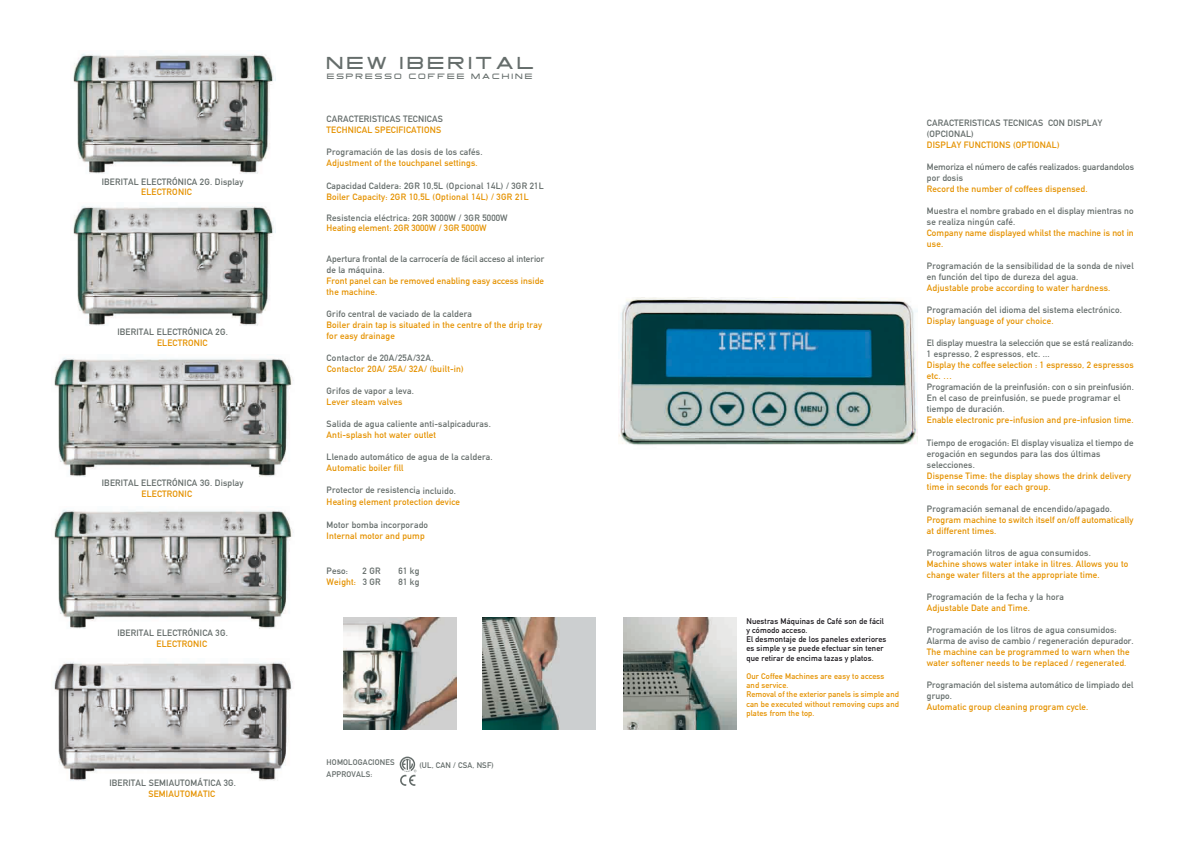
<style>
.page{position:relative;width:1191px;height:842px;background:#fff}
.page>*{position:absolute;margin:0;border:0;box-sizing:border-box;transform-origin:0 0}
.t1{font:18px "Gotthard";letter-spacing:.095em;color:#656d6b}
.t2{font:9px/11px "DIN Mittelschrift Alternate";letter-spacing:.02em;color:#656d6b}
.t3{font:9px/11px "DIN Mittelschrift Alternate";letter-spacing:.02em;color:#e59200}
.t4{font:9px/11px "DIN Mittelschrift Alternate";color:#656d6b}
.t5{font:8px/9.2px "DIN Mittelschrift Alternate";letter-spacing:.02em;color:#1a171c}
.t6{font:8px/9.2px "DIN Mittelschrift Alternate";letter-spacing:.02em;color:#e59200}
.t7{font:8px/12px "DIN Mittelschrift Alternate";letter-spacing:.02em;color:#656d6b}
.t8{font:8px "Gotthard";letter-spacing:.165em;color:#656d6b}
.s1{color:#656d6b}
</style>
<div class="page">
<svg style="left:400px;top:757px;width:16px;height:29px"></svg>
<img style="left:619px;top:298px;width:298px;height:147px">
<img style="left:54px;top:357px;width:240px;height:120px">
<img style="left:54px;top:509px;width:240px;height:120px">
<img style="left:54px;top:662px;width:239px;height:119px">
<img style="left:73px;top:54px;width:201px;height:120px">
<img style="left:73px;top:206px;width:201px;height:120px">
<img style="left:624px;top:617px;width:112px;height:113px">
<img style="left:344px;top:617px;width:112px;height:113px">
<img style="left:483px;top:617px;width:112px;height:113px">
<p class="t2" style="left:102px;top:177px;width:143px">IBERITAL ELECTRÓNICA 2G. Display</p>
<p class="t3" style="left:141px;top:187px;width:52px">ELECTRONIC</p>
<p class="t2" style="left:117px;top:327px;width:112px">IBERITAL ELECTRÓNICA 2G.</p>
<p class="t3" style="left:157px;top:338px;width:52px">ELECTRONIC</p>
<p class="t2" style="left:102px;top:477px;width:143px">IBERITAL ELECTRÓNICA 3G. Display</p>
<p class="t3" style="left:141px;top:488px;width:52px">ELECTRONIC</p>
<p class="t2" style="left:117px;top:627px;width:112px">IBERITAL ELECTRÓNICA 3G.</p>
<p class="t3" style="left:156px;top:638px;width:52px">ELECTRONIC</p>
<p class="t2" style="left:109px;top:777px;width:128px">IBERITAL SEMIAUTOMÁTICA 3G.</p>
<p class="t3" style="left:148px;top:788px;width:68px">SEMIAUTOMATIC</p>
<h1 class="t1" style="left:325px;top:53px;width:211px">NEW IBERITAL</h1>
<p class="t8" style="left:326px;top:72px;width:208px">ESPRESSO COFFEE MACHINE</p>
<p class="t2" style="left:327px;top:114px;width:118px">CARACTERISTICAS TECNICAS</p>
<p class="t3" style="left:327px;top:125px;width:116px">TECHNICAL SPECIFICATIONS</p>
<p class="t2" style="left:327px;top:147px;width:157px">Programación de las dosis de los cafés.</p>
<p class="t3" style="left:327px;top:158px;width:152px">Adjustment of the touchpanel settings.</p>
<p class="t2" style="left:326px;top:180px;width:219px">Capacidad Caldera: 2GR 10,5L (Opcional 14L) / 3GR 21L</p>
<p class="t3" style="left:326px;top:191px;width:204px">Boiler Capacity: 2GR 10,5L (Optional 14L) / 3GR 21L</p>
<p class="t2" style="left:327px;top:213px;width:183px">Resistencia eléctrica: 2GR 3000W / 3GR 5000W</p>
<p class="t3" style="left:327px;top:223px;width:161px">Heating element: 2GR 3000W / 3GR 5000W</p>
<p class="t2" style="left:327px;top:254px;width:219px">Apertura frontal de la carrocería de fácil acceso al interior de la máquina.</p>
<p class="t3" style="left:327px;top:276px;width:219px">Front panel can be removed enabling easy access inside the machine.</p>
<p class="t2" style="left:327px;top:309px;width:147px">Grifo central de vaciado de la caldera</p>
<p class="t3" style="left:327px;top:320px;width:217px">Boiler drain tap is situated in the centre of the drip tray for easy drainage</p>
<p class="t2" style="left:327px;top:353px;width:108px">Contactor de 20A/25A/32A.</p>
<p class="t3" style="left:327px;top:364px;width:138px">Contactor 20A/ 25A/ 32A/ (built-in)</p>
<p class="t2" style="left:327px;top:386px;width:89px">Grifos de vapor a leva.</p>
<p class="t3" style="left:327px;top:397px;width:77px">Lever steam valves</p>
<p class="t2" style="left:327px;top:419px;width:166px">Salida de agua caliente anti-salpicaduras.</p>
<p class="t3" style="left:327px;top:430px;width:111px">Anti-splash hot water outlet</p>
<p class="t2" style="left:327px;top:452px;width:167px">Llenado automático de agua de la caldera.</p>
<p class="t3" style="left:327px;top:463px;width:78px">Automatic boiler fill</p>
<p class="t2" style="left:327px;top:485px;width:131px">Protector de resistencia incluido.</p>
<p class="t3" style="left:327px;top:496px;width:135px">Heating element protection device</p>
<p class="t2" style="left:327px;top:519px;width:103px">Motor bomba incorporado</p>
<p class="t3" style="left:327px;top:530px;width:100px">Internal motor and pump</p>
<p class="t2" style="left:327px;top:565px;width:23px">Peso:</p>
<p class="t2" style="left:362px;top:565px;width:20px">2 GR</p>
<p class="t2" style="left:399px;top:565px;width:22px">61 kg</p>
<p class="t3" style="left:327px;top:576px;width:55px">Weight: <span class="s1">3 GR</span></p>
<p class="t2" style="left:399px;top:576px;width:22px">81 kg</p>
<p class="t7" style="left:327px;top:756px;width:70px">HOMOLOGACIONES<br>APPROVALS:</p>
<p class="t7" style="left:419px;top:759px;width:76px">(UL, CAN / CSA, NSF)</p>
<p class="t5" style="left:746px;top:616px;width:141px">Nuestras Máquinas de Café son de fácil y cómodo acceso.<br>El desmontaje de los paneles exteriores es simple y se puede efectuar sin tener que retirar de encima tazas y platos.</p>
<p class="t6" style="left:746px;top:671px;width:154px">Our Coffee Machines are easy to access and service.<br>Removal of the exterior panels is simple and can be executed without removing cups and plates from the top.</p>
<p class="t2" style="left:927px;top:118px;width:177px">CARACTERISTICAS TECNICAS CON DISPLAY (OPCIONAL)</p>
<p class="t3" style="left:927px;top:140px;width:134px">DISPLAY FUNCTIONS (OPTIONAL)</p>
<p class="t4" style="left:927px;top:162px;width:209px">Memoriza el número de cafés realizados: guardandolos por dosis</p>
<p class="t3" style="left:927px;top:184px;width:162px">Record the number of coffees dispensed.</p>
<p class="t2" style="left:927px;top:206px;width:208px">Muestra el nombre grabado en el display mientras no se realiza ningún café.</p>
<p class="t3" style="left:927px;top:228px;width:208px">Company name displayed whilst the machine is not in use.</p>
<p class="t2" style="left:927px;top:261px;width:208px">Programación de la sensibilidad de la sonda de nivel en función del tipo de dureza del agua.</p>
<p class="t3" style="left:927px;top:283px;width:185px">Adjustable probe according to water hardness.</p>
<p class="t2" style="left:927px;top:305px;width:196px">Programación del idioma del sistema electrónico.</p>
<p class="t3" style="left:927px;top:316px;width:128px">Display language of your choice.</p>
<p class="t2" style="left:927px;top:338px;width:208px">El display muestra la selección que se está realizando:<br>1 espresso, 2 espressos, etc. ...</p>
<p class="t3" style="left:927px;top:360px;width:208px">Display the coffee selection : 1 espresso, 2 espressos etc. …</p>
<p class="t2" style="left:927px;top:382px;width:208px">Programación de la preinfusión: con o sin preinfusión.<br>En el caso de preinfusión, se puede programar el tiempo de duración.</p>
<p class="t3" style="left:927px;top:415px;width:208px">Enable electronic pre-infusion and pre-infusion time.</p>
<p class="t2" style="left:927px;top:438px;width:208px">Tiempo de erogación: El display visualiza el tiempo de erogación en segundos para las dos últimas selecciones.</p>
<p class="t3" style="left:927px;top:471px;width:206px">Dispense Time: the display shows the drink delivery time in seconds for each group.</p>
<p class="t2" style="left:927px;top:504px;width:186px">Programación semanal de encendido/apagado.</p>
<p class="t3" style="left:927px;top:515px;width:208px">Program machine to switch itself on/off automatically at different times.</p>
<p class="t2" style="left:927px;top:548px;width:165px">Programación litros de agua consumidos.</p>
<p class="t3" style="left:927px;top:559px;width:203px">Machine shows water intake in litres. Allows you to change water filters at the appropriate time.</p>
<p class="t2" style="left:927px;top:592px;width:138px">Programación de la fecha y la hora</p>
<p class="t3" style="left:927px;top:603px;width:105px">Adjustable Date and Time.</p>
<p class="t2" style="left:927px;top:625px;width:208px">Programación de los litros de agua consumidos:<br>Alarma de aviso de cambio / regeneración depurador.</p>
<p class="t3" style="left:927px;top:647px;width:204px">The machine can be programmed to warn when the water softener needs to be replaced / regenerated.</p>
<p class="t2" style="left:927px;top:680px;width:208px">Programación del sistema automático de limpiado del grupo.</p>
<p class="t3" style="left:927px;top:702px;width:163px">Automatic group cleaning program cycle.</p>
</div>
